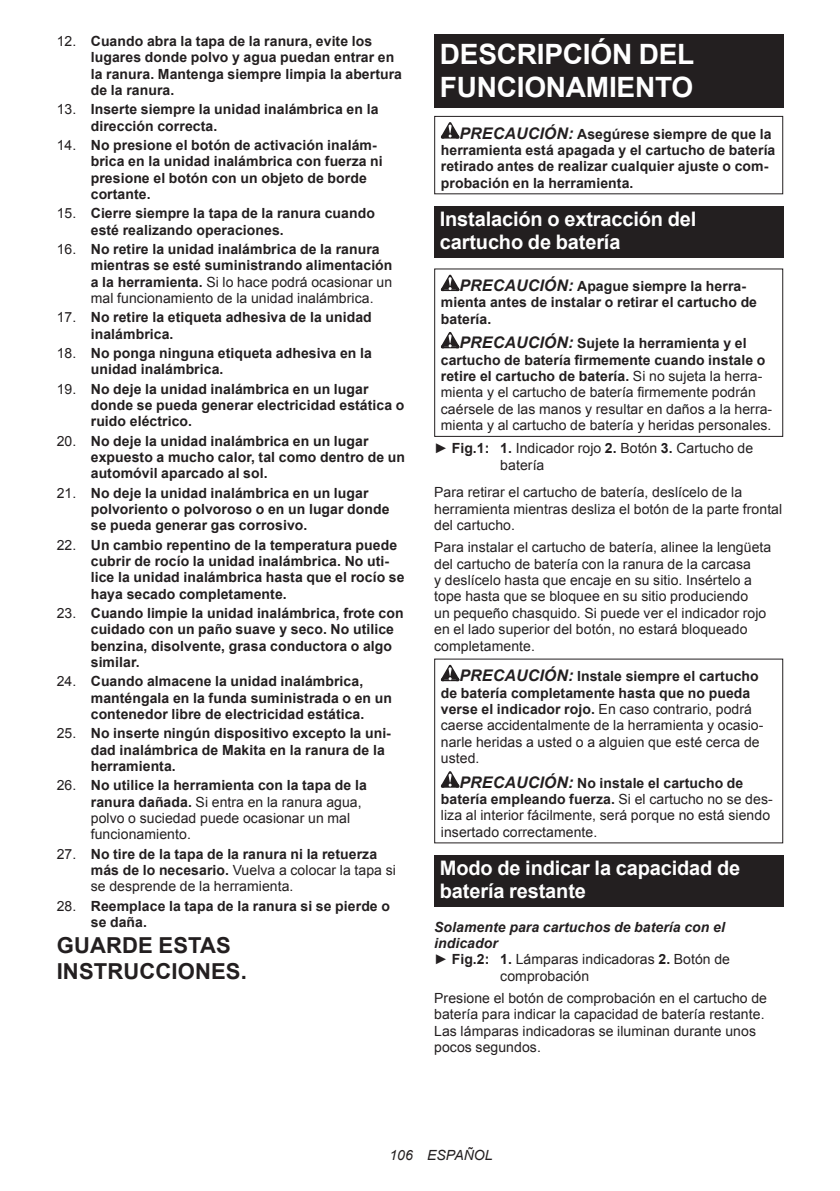
<style>
.page{position:relative;width:840px;height:1191px;background:#fff}
.page>*{position:absolute;margin:0;border:0;box-sizing:border-box;transform-origin:0 0}
.t1{font:700 28px/32.8px "Arial";letter-spacing:-.01em;color:#fff}
.t2{font:700 22px/25.8px "Arial";letter-spacing:.005em;color:#231f20}
.t3{font:700 20px/23.4px "Arial";letter-spacing:-.01em;color:#fff}
.t4{font:700 14px/16.4px "Arial";letter-spacing:.005em;color:#231f20}
.t5{font:14px/16.4px "Arial";letter-spacing:.005em;color:#231f20}
.t6{font:italic 700 14px "Arial";letter-spacing:.005em;color:#231f20}
.t7{font:italic 14px "Arial";letter-spacing:.005em;color:#231f20}
.s1{font-weight:400}
.s2{font-weight:700}
.s3{font-style:italic;font-size:16px}
.s4{font-weight:700;font-style:italic;font-size:16px}
</style>
<div class="page">
<div style="left:434px;top:34px;width:348px;height:74px;background:#231f20"></div>
<svg style="left:440px;top:122px;width:19px;height:16px"></svg>
<div style="left:434px;top:116px;width:348px;height:78px;border:1px solid #231f20"></div>
<div style="left:434px;top:206px;width:348px;height:51px;background:#231f20"></div>
<svg style="left:440px;top:275px;width:19px;height:16px"></svg>
<svg style="left:440px;top:332px;width:19px;height:16px"></svg>
<div style="left:434px;top:268px;width:348px;height:169px;border:1px solid #231f20"></div>
<svg style="left:440px;top:665px;width:19px;height:16px"></svg>
<svg style="left:440px;top:771px;width:19px;height:16px"></svg>
<div style="left:434px;top:854px;width:348px;height:52px;background:#231f20"></div>
<p class="t4" style="left:91px;top:34px;width:312px;text-indent:-34px"><span class="s1">12.</span> Cuando abra la tapa de la ranura, evite los lugares donde polvo y agua puedan entrar en la ranura. Mantenga siempre limpia la abertura de la ranura.</p>
<p class="t4" style="left:91px;top:102px;width:289px;text-indent:-34px"><span class="s1">13.</span> Inserte siempre la unidad inalámbrica en la dirección correcta.</p>
<p class="t4" style="left:91px;top:138px;width:293px;text-indent:-34px"><span class="s1">14.</span> No presione el botón de activación inalám&shy;brica en la unidad inalámbrica con fuerza ni presione el botón con un objeto de borde cortante.</p>
<p class="t4" style="left:91px;top:206px;width:285px;text-indent:-34px"><span class="s1">15.</span> Cierre siempre la tapa de la ranura cuando esté realizando operaciones.</p>
<p class="t4" style="left:91px;top:242px;width:303px;text-indent:-34px"><span class="s1">16.</span> No retire la unidad inalámbrica de la ranura mientras se esté suministrando alimentación a la herramienta. <span class="s1">Si lo hace podrá ocasionar un mal funcionamiento de la unidad inalámbrica.</span></p>
<p class="t4" style="left:91px;top:310px;width:282px;text-indent:-34px"><span class="s1">17.</span> No retire la etiqueta adhesiva de la unidad inalámbrica.</p>
<p class="t4" style="left:91px;top:346px;width:282px;text-indent:-34px"><span class="s1">18.</span> No ponga ninguna etiqueta adhesiva en la unidad inalámbrica.</p>
<p class="t4" style="left:91px;top:381px;width:315px;text-indent:-34px"><span class="s1">19.</span> No deje la unidad inalámbrica en un lugar donde se pueda generar electricidad estática o ruido eléctrico.</p>
<p class="t4" style="left:91px;top:433px;width:315px;text-indent:-34px"><span class="s1">20.</span> No deje la unidad inalámbrica en un lugar expuesto a mucho calor, tal como dentro de un automóvil aparcado al sol.</p>
<p class="t4" style="left:91px;top:485px;width:300px;text-indent:-34px"><span class="s1">21.</span> No deje la unidad inalámbrica en un lugar polvoriento o polvoroso o en un lugar donde se pueda generar gas corrosivo.</p>
<p class="t4" style="left:91px;top:537px;width:315px;text-indent:-34px"><span class="s1">22.</span> Un cambio repentino de la temperatura puede cubrir de rocío la unidad inalámbrica. No uti&shy;lice la unidad inalámbrica hasta que el rocío se haya secado completamente.</p>
<p class="t4" style="left:91px;top:606px;width:314px;text-indent:-34px"><span class="s1">23.</span> Cuando limpie la unidad inalámbrica, frote con cuidado con un paño suave y seco. No utilice benzina, disolvente, grasa conductora o algo similar.</p>
<p class="t4" style="left:91px;top:674px;width:302px;text-indent:-34px"><span class="s1">24.</span> Cuando almacene la unidad inalámbrica, manténgala en la funda suministrada o en un contenedor libre de electricidad estática.</p>
<p class="t4" style="left:91px;top:726px;width:301px;text-indent:-34px"><span class="s1">25.</span> No inserte ningún dispositivo excepto la uni&shy;dad inalámbrica de Makita en la ranura de la herramienta.</p>
<p class="t5" style="left:91px;top:778px;width:277px;text-indent:-34px">26. <span class="s2">No utilice la herramienta con la tapa de la ranura dañada.</span> Si entra en la ranura agua, polvo o suciedad puede ocasionar un mal funcionamiento.</p>
<p class="t4" style="left:91px;top:846px;width:306px;text-indent:-34px"><span class="s1">27.</span> No tire de la tapa de la ranura ni la retuerza más de lo necesario. <span class="s1">Vuelva a colocar la tapa si se desprende de la herramienta.</span></p>
<p class="t4" style="left:91px;top:898px;width:300px;text-indent:-34px"><span class="s1">28.</span> Reemplace la tapa de la ranura si se pierde o se daña.</p>
<h2 class="t2" style="left:57px;top:934px;width:191px">GUARDE ESTAS<br>INSTRUCCIONES.</h2>
<h1 class="t1" style="left:439px;top:40px;width:256px">DESCRIPCIÓN DEL<br>FUNCIONAMIENTO</h1>
<p class="t4" style="left:440px;top:126px;width:336px;text-indent:19px"><span class="s3">PRECAUCIÓN:</span> Asegúrese siempre de que la herramienta está apagada y el cartucho de batería retirado antes de realizar cualquier ajuste o com&shy;probación en la herramienta.</p>
<h3 class="t3" style="left:439px;top:208px;width:258px">Instalación o extracción del cartucho de batería</h3>
<p class="t4" style="left:440px;top:279px;width:317px;text-indent:19px"><span class="s3">PRECAUCIÓN:</span> Apague siempre la herra&shy;mienta antes de instalar o retirar el cartucho de batería.</p>
<p class="t5" style="left:440px;top:335px;width:333px;text-indent:19px"><span class="s4">PRECAUCIÓN:</span> <span class="s2">Sujete la herramienta y el cartucho de batería firmemente cuando instale o retire el cartucho de batería.</span> Si no sujeta la herra&shy;mienta y el cartucho de batería firmemente podrán caérsele de las manos y resultar en daños a la herra&shy;mienta y al cartucho de batería y heridas personales.</p>
<p class="t5" style="left:500px;top:440px;width:254px;text-indent:-66px">► <span class="s2">Fig.1: 1.</span> Indicador rojo <span class="s2">2.</span> Botón <span class="s2">3.</span> Cartucho de batería</p>
<p class="t5" style="left:434px;top:484px;width:349px">Para retirar el cartucho de batería, deslícelo de la herramienta mientras desliza el botón de la parte frontal del cartucho.</p>
<p class="t5" style="left:434px;top:539px;width:338px">Para instalar el cartucho de batería, alinee la lengüeta del cartucho de batería con la ranura de la carcasa<br>y deslícelo hasta que encaje en su sitio. Insértelo a tope hasta que se bloquee en su sitio produciendo<br>un pequeño chasquido. Si puede ver el indicador rojo en el lado superior del botón, no estará bloqueado completamente.</p>
<p class="t5" style="left:440px;top:669px;width:324px;text-indent:19px"><span class="s4">PRECAUCIÓN:</span> <span class="s2">Instale siempre el cartucho de batería completamente hasta que no pueda verse el indicador rojo.</span> En caso contrario, podrá caerse accidentalmente de la herramienta y ocasio&shy;narle heridas a usted o a alguien que esté cerca de usted.</p>
<p class="t5" style="left:440px;top:775px;width:333px;text-indent:19px"><span class="s4">PRECAUCIÓN:</span> <span class="s2">No instale el cartucho de batería empleando fuerza.</span> Si el cartucho no se des&shy;liza al interior fácilmente, será porque no está siendo insertado correctamente.</p>
<h3 class="t3" style="left:439px;top:857px;width:302px">Modo de indicar la capacidad de batería restante</h3>
<p class="t6" style="left:434px;top:921px;width:292px">Solamente para cartuchos de batería con el</p>
<p class="t6" style="left:434px;top:937px;width:65px">indicador</p>
<p class="t5" style="left:434px;top:951px;width:297px">► <span class="s2">Fig.2: 1.</span> Lámparas indicadoras <span class="s2">2.</span> Botón de</p>
<p class="t5" style="left:500px;top:967px;width:90px">comprobación</p>
<p class="t5" style="left:434px;top:989px;width:334px">Presione el botón de comprobación en el cartucho de batería para indicar la capacidad de batería restante.<br>Las lámparas indicadoras se iluminan durante unos pocos segundos.</p>
<p class="t7" style="left:389px;top:1150px;width:105px">106 ESPAÑOL</p>
</div>
